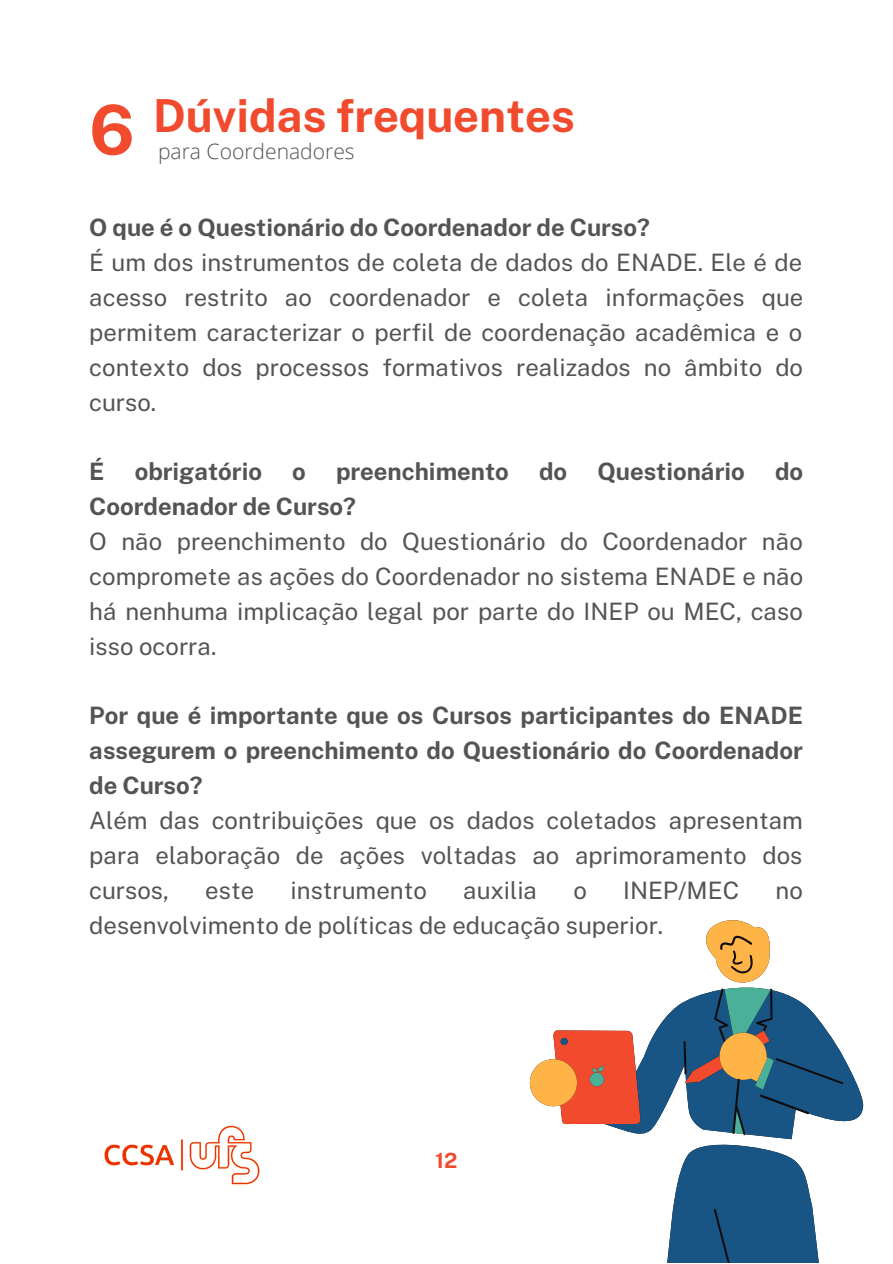
<style>
.page{position:relative;width:893px;height:1264px;background:#fff}
.page>*{position:absolute;margin:0;border:0;box-sizing:border-box;transform-origin:0 0}
.t1{font:700 45.45px "Public Sans";color:#f24a2d}
.t2{font:24px/34.8px "Public Sans";color:#545454;text-align:justify}
.t3{font:700 24px/34.8px "Public Sans";color:#545454;text-align:justify}
.t4{font:300 21px "Open Sans";color:#545454}
.t5{font:700 21px "Public Sans";color:#f24a2d}
.s1{font-size:68.7px}
</style>
<div class="page">
<svg style="left:634px;top:990px;width:229px;height:272px;fill:#185584"></svg>
<svg style="left:560px;top:1108px;width:213px;height:25px"></svg>
<svg style="left:529px;top:920px;width:244px;height:188px"></svg>
<img style="left:104px;top:1125px;width:156px;height:60px">
<h1 class="t1" style="left:89px;top:89px;width:487px"><span class="s1">6</span> Dúvidas frequentes</h1>
<p class="t4" style="left:158px;top:136px;width:198px">para Coordenadores</p>
<p class="t3" style="left:89px;top:210px;width:562px">O que é o Questionário do Coordenador de Curso?</p>
<p class="t2" style="left:89px;top:245px;width:715px">É um dos instrumentos de coleta de dados do ENADE. Ele é de acesso restrito ao coordenador e coleta informações que permitem caracterizar o perfil de coordenação acadêmica e o contexto dos processos formativos realizados no âmbito do curso.</p>
<p class="t3" style="left:89px;top:454px;width:17px">É</p>
<p class="t3" style="left:135px;top:454px;width:129px">obrigatório</p>
<p class="t3" style="left:292px;top:454px;width:15px">o</p>
<p class="t3" style="left:336px;top:454px;width:174px">preenchimento</p>
<p class="t3" style="left:539px;top:454px;width:30px">do</p>
<p class="t3" style="left:597px;top:454px;width:149px">Questionário</p>
<p class="t3" style="left:775px;top:454px;width:30px">do</p>
<p class="t3" style="left:89px;top:489px;width:268px">Coordenador de Curso?</p>
<p class="t2" style="left:89px;top:524px;width:715px">O não preenchimento do Questionário do Coordenador não compromete as ações do Coordenador no sistema ENADE e não há nenhuma implicação legal por parte do INEP ou MEC, caso isso ocorra.</p>
<p class="t3" style="left:89px;top:698px;width:715px">Por que é importante que os Cursos participantes do ENADE assegurem o preenchimento do Questionário do Coordenador de Curso?</p>
<p class="t2" style="left:89px;top:802px;width:715px">Além das contribuições que os dados coletados apresentam para elaboração de ações voltadas ao aprimoramento dos cursos,</p>
<p class="t2" style="left:205px;top:872px;width:50px">este</p>
<p class="t2" style="left:290px;top:872px;width:138px">instrumento</p>
<p class="t2" style="left:463px;top:872px;width:75px">auxilia</p>
<p class="t2" style="left:573px;top:872px;width:15px">o</p>
<p class="t2" style="left:623px;top:872px;width:117px">INEP/MEC</p>
<p class="t2" style="left:775px;top:872px;width:29px">no</p>
<p class="t2" style="left:89px;top:907px;width:575px">desenvolvimento de políticas de educação superior.</p>
<p class="t5" style="left:435px;top:1148px;width:24px">12</p>
</div>
